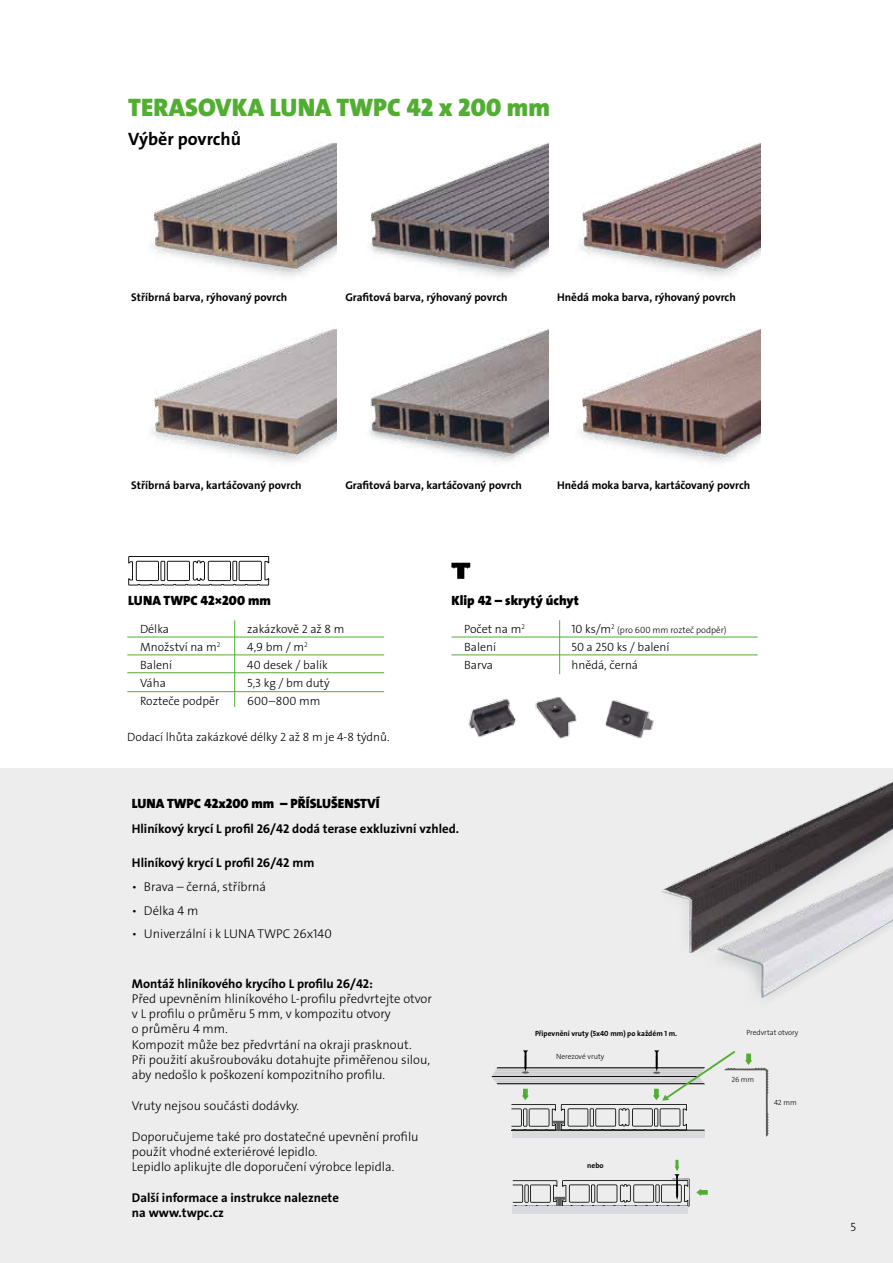
<style>
.page{position:relative;width:893px;height:1263px;background:#fff}
.page>*{position:absolute;margin:0;border:0;box-sizing:border-box;transform-origin:0 0}
.t1{font:25.5px "The Sans Veolia W9 Blk";color:#52ae32}
.t2{font:18px "The Sans Veolia W7 Bld";color:#000}
.t3{font:13.5px "The Sans Veolia W9 Blk";color:#000}
.t4{font:12.75px/15.3px "The Sans Veolia W3 Lig";color:#000}
.t5{font:12.75px/15.3px "The Sans Veolia W7 Bld";color:#000}
.t6{font:12px "The Sans Veolia W3 Lig";color:#000}
.t7{font:11.25px "The Sans Veolia W7 Bld";color:#000}
.t8{font:9px "The Sans Veolia W3 Lig";color:#000}
.t9{font:7.5px "The Sans Veolia W7 Bld";color:#000}
.t10{font:7.5px "The Sans Veolia W3 Lig";color:#000}
.s1{font-size:12px}
</style>
<div class="page">
<div style="left:0;top:768px;width:893px;height:495px;background:#ededed"></div>
<img style="left:468px;top:671px;width:186px;height:68px">
<img style="left:151px;top:143px;width:186px;height:133px">
<img style="left:370px;top:142px;width:178px;height:135px">
<img style="left:579px;top:143px;width:181px;height:133px">
<img style="left:151px;top:329px;width:186px;height:133px">
<img style="left:369px;top:329px;width:179px;height:132px">
<img style="left:579px;top:329px;width:181px;height:133px">
<hr style="left:127px;top:637px;width:257px;height:1px;background:#52ae32">
<hr style="left:451px;top:637px;width:307px;height:1px;background:#52ae32">
<hr style="left:127px;top:655px;width:257px;height:1px;background:#52ae32">
<hr style="left:451px;top:655px;width:307px;height:1px;background:#52ae32">
<hr style="left:127px;top:672px;width:257px;height:1px;background:#52ae32">
<hr style="left:127px;top:691px;width:257px;height:1px;background:#52ae32">
<hr style="left:234px;top:620px;width:1px;height:87px;background:#52ae32">
<hr style="left:559px;top:620px;width:1px;height:54px;background:#52ae32">
<img style="left:662px;top:782px;width:231px;height:216px">
<svg style="left:128px;top:556px;width:141px;height:29px"></svg>
<svg style="left:451px;top:563px;width:19px;height:16px"></svg>
<svg style="left:513px;top:1160px;width:177px;height:47px"></svg>
<div style="left:512px;top:1130px;width:192px;height:7px;background:#d8dadd"></div>
<div style="left:512px;top:1206px;width:176px;height:7px;background:#d8dadd"></div>
<svg style="left:696px;top:1189px;width:12px;height:7px"></svg>
<svg style="left:492px;top:1050px;width:277px;height:86px"></svg>
<h1 class="t1" style="left:128px;top:90px;width:423px">TERASOVKA LUNA TWPC 42 x 200 mm</h1>
<h2 class="t2" style="left:128px;top:127px;width:114px">Výběr povrchů</h2>
<p class="t7" style="left:131px;top:290px;width:158px">Stříbrná barva, rýhovaný povrch</p>
<p class="t7" style="left:345px;top:290px;width:164px">Grafitová barva, rýhovaný povrch</p>
<p class="t7" style="left:557px;top:290px;width:180px">Hnědá moka barva, rýhovaný povrch</p>
<p class="t7" style="left:131px;top:478px;width:172px">Stříbrná barva, kartáčovaný povrch</p>
<p class="t3" style="left:128px;top:592px;width:144px">LUNA TWPC 42×200 mm</p>
<p class="t7" style="left:345px;top:478px;width:178px">Grafitová barva, kartáčovaný povrch</p>
<p class="t7" style="left:557px;top:478px;width:195px">Hnědá moka barva, kartáčovaný povrch</p>
<p class="t3" style="left:451px;top:592px;width:129px">Klip 42 – skrytý úchyt</p>
<p class="t6" style="left:140px;top:621px;width:30px">Délka</p>
<p class="t6" style="left:247px;top:621px;width:99px">zakázkově 2 až 8 m</p>
<p class="t6" style="left:140px;top:639px;width:82px">Množství na m<sup>2</sup></p>
<p class="t6" style="left:247px;top:639px;width:62px">4,9 bm / m<sup>2</sup></p>
<p class="t6" style="left:140px;top:657px;width:34px">Balení</p>
<p class="t6" style="left:247px;top:657px;width:82px">40 desek / balík</p>
<p class="t6" style="left:140px;top:675px;width:27px">Váha</p>
<p class="t6" style="left:247px;top:675px;width:84px">5,3 kg / bm dutý</p>
<p class="t6" style="left:140px;top:693px;width:81px">Rozteče podpěr</p>
<p class="t6" style="left:247px;top:693px;width:75px">600–800 mm</p>
<p class="t6" style="left:127px;top:729px;width:264px">Dodací lhůta zakázkové délky 2 až 8 m je 4-8 týdnů.</p>
<p class="t6" style="left:464px;top:621px;width:62px">Počet na m<sup>2</sup></p>
<p class="t8" style="left:571px;top:624px;width:157px"><span class="s1">10 ks/m</span><sup>2</sup> (pro 600 mm rozteč podpěr)</p>
<p class="t6" style="left:464px;top:639px;width:34px">Balení</p>
<p class="t6" style="left:571px;top:639px;width:100px">50 a 250 ks / balení</p>
<p class="t6" style="left:464px;top:657px;width:30px">Barva</p>
<p class="t6" style="left:571px;top:657px;width:68px">hnědá, černá</p>
<p class="t3" style="left:132px;top:795px;width:249px">LUNA TWPC 42x200 mm – PŘÍSLUŠENSTVÍ</p>
<p class="t5" style="left:132px;top:821px;width:329px">Hliníkový krycí L profil 26/42 dodá terase exkluzivní vzhled.</p>
<p class="t5" style="left:132px;top:855px;width:184px">Hliníkový krycí L profil 26/42 mm</p>
<p class="t4" style="left:132px;top:879px;width:136px">• Brava – černá, stříbrná</p>
<p class="t4" style="left:132px;top:903px;width:68px">• Délka 4 m</p>
<p class="t4" style="left:132px;top:926px;width:201px">• Univerzální i k LUNA TWPC 26x140</p>
<p class="t5" style="left:132px;top:975px;width:243px">Montáž hliníkového krycího L profilu 26/42:</p>
<p class="t4" style="left:132px;top:991px;width:301px">Před upevněním hliníkového L-profilu předvrtejte otvor v L profilu o průměru 5 mm, v kompozitu otvory<br>o průměru 4 mm.<br>Kompozit může bez předvrtání na okraji prasknout.<br>Při použití akušroubováku dotahujte přiměřenou silou, aby nedošlo k poškození kompozitního profilu.</p>
<p class="t4" style="left:132px;top:1098px;width:169px">Vruty nejsou součásti dodávky.</p>
<p class="t4" style="left:132px;top:1128px;width:288px">Doporučujeme také pro dostatečné upevnění profilu použít vhodné exteriérové lepidlo.<br>Lepidlo aplikujte dle doporučení výrobce lepidla.</p>
<p class="t5" style="left:132px;top:1190px;width:208px">Další informace a instrukce naleznete na www.twpc.cz</p>
<p class="t9" style="left:535px;top:1028px;width:144px">Připevnění vruty (5x40 mm) po každém 1 m.</p>
<p class="t10" style="left:556px;top:1052px;width:50px">Nerezové vruty</p>
<p class="t9" style="left:587px;top:1160px;width:18px">nebo</p>
<p class="t10" style="left:746px;top:1028px;width:53px">Predvrtat otvory</p>
<p class="t10" style="left:731px;top:1075px;width:24px">26 mm</p>
<p class="t10" style="left:774px;top:1097px;width:24px">42 mm</p>
<p class="t6" style="left:850px;top:1219px;width:7px">5</p>
</div>
